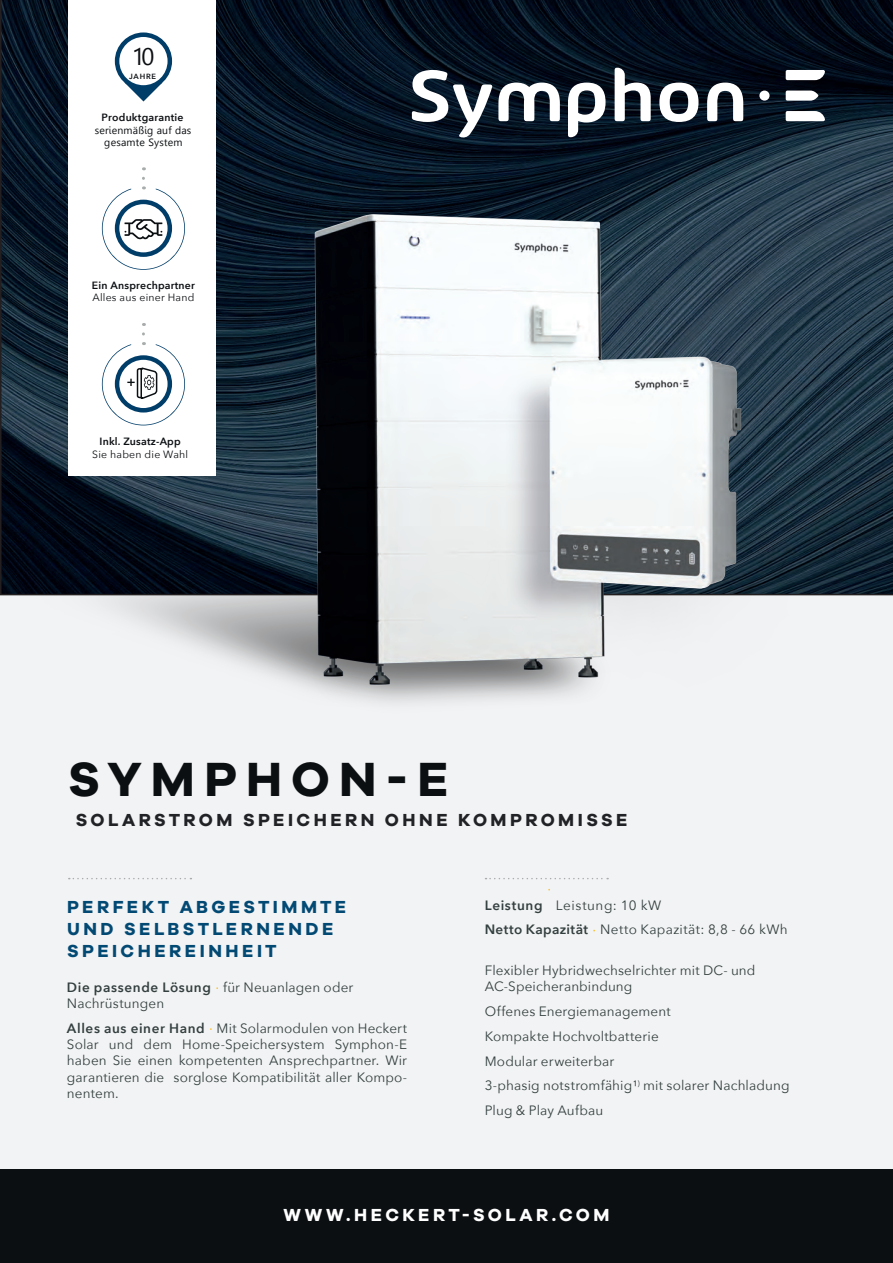
<style>
.page{position:relative;width:893px;height:1263px;background:#f2f3f4}
.page>*{position:absolute;margin:0;border:0;box-sizing:border-box;transform-origin:0 0}
.t1{font:700 49.5px "Galano Grotesque";letter-spacing:.18em;color:#0c0f12}
.t2{font:24px "Leelawadee";color:#0c0f12}
.t3{font:700 18px/21.6px "Galano Grotesque";letter-spacing:.19em;color:#024974}
.t4{font:700 18px "Galano Grotesque";letter-spacing:.19em;color:#202226}
.t5{font:700 18px "Galano Grotesque";letter-spacing:.19em;color:#fff}
.t6{font:13.5px/16.2px "Avenir Next";letter-spacing:.01em;color:#343f3f}
.t7{font:13.5px/24.8px "Avenir Next";letter-spacing:.03em;color:#343f3f}
.t8{font:600 10.5px "Avenir Next";letter-spacing:.02em;color:#0c0f12}
.t9{font:10.5px "Avenir Next";letter-spacing:.02em;color:#0c0f12}
.t10{font:10.5px/12.6px "Leelawadee";letter-spacing:.02em;color:#0c0f12;text-align:center}
.t11{font:600 7.5px "Avenir Next";letter-spacing:.1em;color:#0c0f12}
.s1{font-weight:600}
</style>
<div class="page">
<svg style="left:0;top:0;width:893px;height:595px;background:#0a1826"></svg>
<div style="left:0;top:1169px;width:893px;height:94px;background:#0c0f12"></div>
<svg style="left:485px;top:878px;width:123px;height:1px"></svg>
<svg style="left:69px;top:878px;width:122px;height:1px"></svg>
<svg style="left:659px;top:83px;width:39px;height:39px"></svg>
<svg style="left:707px;top:83px;width:36px;height:38px"></svg>
<svg style="left:498px;top:83px;width:62px;height:38px"></svg>
<svg style="left:615px;top:68px;width:36px;height:53px"></svg>
<svg style="left:568px;top:83px;width:38px;height:54px"></svg>
<svg style="left:786px;top:111px;width:39px;height:10px"></svg>
<svg style="left:786px;top:70px;width:39px;height:10px"></svg>
<svg style="left:786px;top:91px;width:32px;height:10px"></svg>
<div style="left:759px;top:91px;width:10px;height:10px;background:#fff;border-radius:50%"></div>
<svg style="left:412px;top:70px;width:80px;height:68px"></svg>
<img style="left:0;top:157px;width:848px;height:546px">
<div style="left:68px;top:0;width:148px;height:476px;background:#fff"></div>
<svg style="left:142px;top:167px;width:3px;height:11px"></svg>
<svg style="left:102px;top:186px;width:83px;height:84px"></svg>
<svg style="left:142px;top:323px;width:3px;height:11px"></svg>
<div style="left:115px;top:32px;width:57px;height:58px;border:4px solid #003d69;border-radius:50%"></div>
<svg style="left:125px;top:81px;width:37px;height:21px"></svg>
<svg style="left:102px;top:342px;width:83px;height:83px"></svg>
<h2 class="t2" style="left:132px;top:43px;width:24px">10</h2>
<p class="t11" style="left:129px;top:69px;width:28px">JAHRE</p>
<p class="t8" style="left:102px;top:109px;width:84px">Produktgarantie</p>
<p class="t10" style="left:95px;top:124px;width:98px">serienmäßig auf das gesamte System</p>
<p class="t8" style="left:92px;top:276px;width:104px">Ein Ansprechpartner</p>
<p class="t9" style="left:92px;top:289px;width:103px">Alles aus einer Hand</p>
<p class="t8" style="left:100px;top:432px;width:83px">Inkl. Zusatz-App</p>
<p class="t9" style="left:92px;top:445px;width:97px">Sie haben die Wahl</p>
<h1 class="t1" style="left:68px;top:749px;width:382px">SYMPHON-E</h1>
<h3 class="t4" style="left:76px;top:809px;width:553px">SOLARSTROM SPEICHERN OHNE KOMPROMISSE</h3>
<h3 class="t3" style="left:67px;top:896px;width:281px">PERFEKT ABGESTIMMTE<br>UND SELBSTLERNENDE<br>SPEICHEREINHEIT</h3>
<p class="t6" style="left:67px;top:979px;width:288px"><span class="s1">Die passende Lösung</span> für Neuanlagen oder<br>Nachrüstungen</p>
<p class="t6" style="left:67px;top:1019px;width:342px;text-align:justify"><span class="s1">Alles aus einer Hand</span> Mit Solarmodulen von Heckert Solar und dem Home-Speichersystem Symphon-E haben Sie einen kompetenten Ansprechpartner. Wir garantieren die sorglose Kompatibilität aller Kompo&shy;nentem.</p>
<p class="t7" style="left:485px;top:892px;width:304px"><span class="s1">Leistung</span> Leistung: 10 kW<br><span class="s1">Netto Kapazität</span> Netto Kapazität: 8,8 - 66 kWh</p>
<p class="t6" style="left:485px;top:962px;width:272px">Flexibler Hybridwechselrichter mit DC- und<br>AC-Speicheranbindung</p>
<p class="t6" style="left:485px;top:998px;width:306px;line-height:24.8px">Offenes Energiemanagement<br>Kompakte Hochvoltbatterie<br>Modular erweiterbar<br>3-phasig notstromfähig¹<sup>)</sup> mit solarer Nachladung<br>Plug &amp; Play Aufbau</p>
<h3 class="t5" style="left:283px;top:1204px;width:327px">WWW.HECKERT-SOLAR.COM</h3>
</div>
